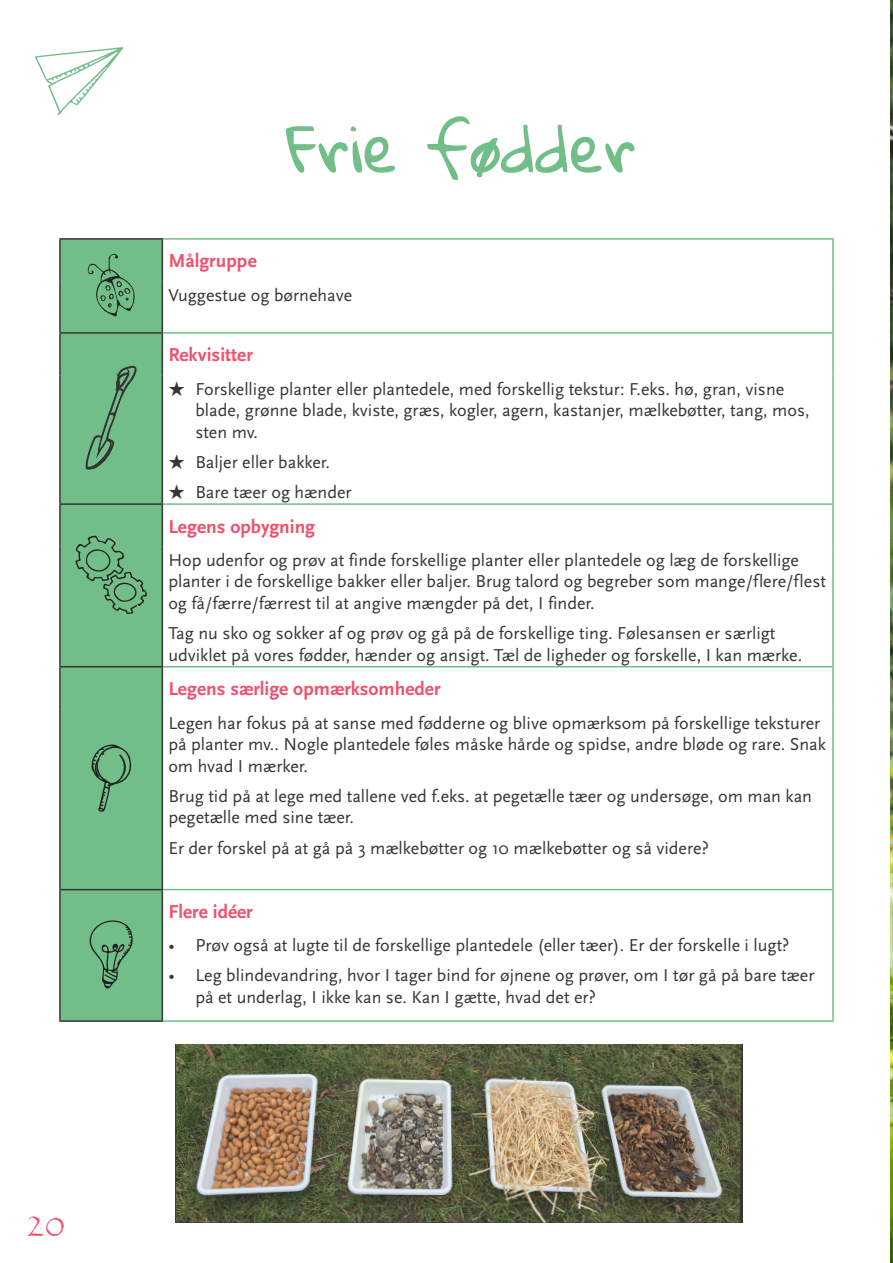
<style>
.page{position:relative;width:893px;height:1263px;background:#fff}
.page>*{position:absolute;margin:0;border:0;box-sizing:border-box;transform-origin:0 0}
.t1{font:63px "Gloria Hallelujah";color:#71be88}
.t2{font:34.5px "Papyrus";color:#ef516c}
.t3{font:700 19.5px "Scala Sans OT";color:#ef516c}
.Tekstboks_brødtekst{font:18px/21.6px "Scala Sans OT";color:#363536}
</style>
<div class="page">
<div style="left:61px;top:240px;width:101px;height:780px;background:#71be88"></div>
<hr style="left:163px;top:238px;width:671px;height:2px;background:#71be88">
<hr style="left:832px;top:240px;width:2px;height:41px;background:#71be88">
<hr style="left:832px;top:281px;width:2px;height:51px;background:#71be88">
<hr style="left:163px;top:332px;width:671px;height:2px;background:#71be88">
<hr style="left:832px;top:334px;width:2px;height:41px;background:#71be88">
<hr style="left:832px;top:375px;width:2px;height:128px;background:#71be88">
<hr style="left:163px;top:503px;width:671px;height:2px;background:#71be88">
<hr style="left:832px;top:505px;width:2px;height:42px;background:#71be88">
<hr style="left:832px;top:547px;width:2px;height:119px;background:#71be88">
<hr style="left:163px;top:666px;width:671px;height:1px;background:#71be88">
<hr style="left:832px;top:667px;width:2px;height:42px;background:#71be88">
<hr style="left:832px;top:709px;width:2px;height:180px;background:#71be88">
<hr style="left:163px;top:889px;width:671px;height:1px;background:#71be88">
<hr style="left:832px;top:890px;width:2px;height:42px;background:#71be88">
<hr style="left:832px;top:932px;width:2px;height:88px;background:#71be88">
<hr style="left:163px;top:1020px;width:671px;height:2px;background:#71be88">
<hr style="left:59px;top:238px;width:104px;height:2px;background:#363536">
<hr style="left:59px;top:240px;width:2px;height:41px;background:#363536">
<hr style="left:162px;top:240px;width:1px;height:41px;background:#363536">
<hr style="left:59px;top:281px;width:2px;height:51px;background:#363536">
<hr style="left:162px;top:281px;width:1px;height:51px;background:#363536">
<hr style="left:59px;top:332px;width:104px;height:2px;background:#363536">
<hr style="left:59px;top:334px;width:2px;height:41px;background:#363536">
<hr style="left:162px;top:334px;width:1px;height:41px;background:#363536">
<hr style="left:59px;top:375px;width:2px;height:128px;background:#363536">
<hr style="left:162px;top:375px;width:1px;height:128px;background:#363536">
<hr style="left:59px;top:503px;width:104px;height:2px;background:#363536">
<hr style="left:59px;top:505px;width:2px;height:42px;background:#363536">
<hr style="left:162px;top:505px;width:1px;height:42px;background:#363536">
<hr style="left:59px;top:547px;width:2px;height:119px;background:#363536">
<hr style="left:162px;top:547px;width:1px;height:119px;background:#363536">
<hr style="left:59px;top:666px;width:104px;height:1px;background:#363536">
<hr style="left:59px;top:667px;width:2px;height:42px;background:#363536">
<hr style="left:162px;top:667px;width:1px;height:42px;background:#363536">
<hr style="left:59px;top:709px;width:2px;height:180px;background:#363536">
<hr style="left:162px;top:709px;width:1px;height:180px;background:#363536">
<hr style="left:59px;top:889px;width:104px;height:1px;background:#363536">
<hr style="left:59px;top:890px;width:2px;height:42px;background:#363536">
<hr style="left:162px;top:890px;width:1px;height:42px;background:#363536">
<hr style="left:59px;top:932px;width:2px;height:88px;background:#363536">
<hr style="left:162px;top:932px;width:1px;height:88px;background:#363536">
<hr style="left:59px;top:1020px;width:104px;height:2px;background:#363536">
<svg style="left:81px;top:252px;width:61px;height:70px;background:#69ae7e"></svg>
<svg style="left:63px;top:365px;width:96px;height:106px;background:#6cb482"></svg>
<svg style="left:69px;top:527px;width:83px;height:94px;background:#6ab07f"></svg>
<svg style="left:78px;top:739px;width:60px;height:78px;background:#69ae7e"></svg>
<svg style="left:86px;top:918px;width:47px;height:71px;background:#65a779"></svg>
<img style="left:891px;top:0;width:2px;height:1263px">
<img style="left:176px;top:1044px;width:565px;height:178px">
<svg style="left:35px;top:47px;width:88px;height:69px"></svg>
<h2 class="t2" style="left:26px;top:1204px;width:41px">20</h2>
<p class="t1" style="left:286px;top:114px;width:351px">Frie fødder</p>
<p class="t3" style="left:168px;top:250px;width:90px">Målgruppe</p>
<p class="Tekstboks_brødtekst" style="left:168px;top:284px;width:185px">Vuggestue og børnehave</p>
<p class="t3" style="left:168px;top:344px;width:86px">Rekvisitter</p>
<p class="Tekstboks_brødtekst" style="left:195px;top:378px;width:616px;text-indent:-27px">★ Forskellige planter eller plantedele, med forskellig tekstur: F.eks. hø, gran, visne blade, grønne blade, kviste, græs, kogler, agern, kastanjer, mælkebøtter, tang, mos, sten mv.</p>
<p class="Tekstboks_brødtekst" style="left:168px;top:452px;width:163px">★ Baljer eller bakker.</p>
<p class="Tekstboks_brødtekst" style="left:168px;top:482px;width:185px">★ Bare tæer og hænder</p>
<p class="t3" style="left:168px;top:515px;width:148px">Legens opbygning</p>
<p class="Tekstboks_brødtekst" style="left:168px;top:550px;width:659px">Hop udenfor og prøv at finde forskellige planter eller plantedele og læg de forskellige planter i de forskellige bakker eller baljer. Brug talord og begreber som mange/flere/flest og få/færre/færrest til at angive mængder på det, I finder.</p>
<p class="Tekstboks_brødtekst" style="left:168px;top:623px;width:635px">Tag nu sko og sokker af og prøv og gå på de forskellige ting. Følesansen er særligt udviklet på vores fødder, hænder og ansigt. Tæl de ligheder og forskelle, I kan mærke.</p>
<p class="t3" style="left:168px;top:678px;width:274px">Legens særlige opmærksomheder</p>
<p class="Tekstboks_brødtekst" style="left:168px;top:712px;width:659px">Legen har fokus på at sanse med fødderne og blive opmærksom på forskellige teksturer på planter mv.. Nogle plantedele føles måske hårde og spidse, andre bløde og rare. Snak om hvad I mærker.</p>
<p class="Tekstboks_brødtekst" style="left:168px;top:785px;width:645px">Brug tid på at lege med tallene ved f.eks. at pegetælle tæer og undersøge, om man kan pegetælle med sine tæer.</p>
<p class="Tekstboks_brødtekst" style="left:168px;top:837px;width:542px">Er der forskel på at gå på 3 mælkebøtter og 10 mælkebøtter og så videre?</p>
<p class="t3" style="left:168px;top:901px;width:86px">Flere idéer</p>
<p class="Tekstboks_brødtekst" style="left:168px;top:935px;width:623px">• Prøv også at lugte til de forskellige plantedele (eller tæer). Er der forskelle i lugt?</p>
<p class="Tekstboks_brødtekst" style="left:195px;top:965px;width:621px;text-indent:-27px">• Leg blindevandring, hvor I tager bind for øjnene og prøver, om I tør gå på bare tæer på et underlag, I ikke kan se. Kan I gætte, hvad det er?</p>
</div>
